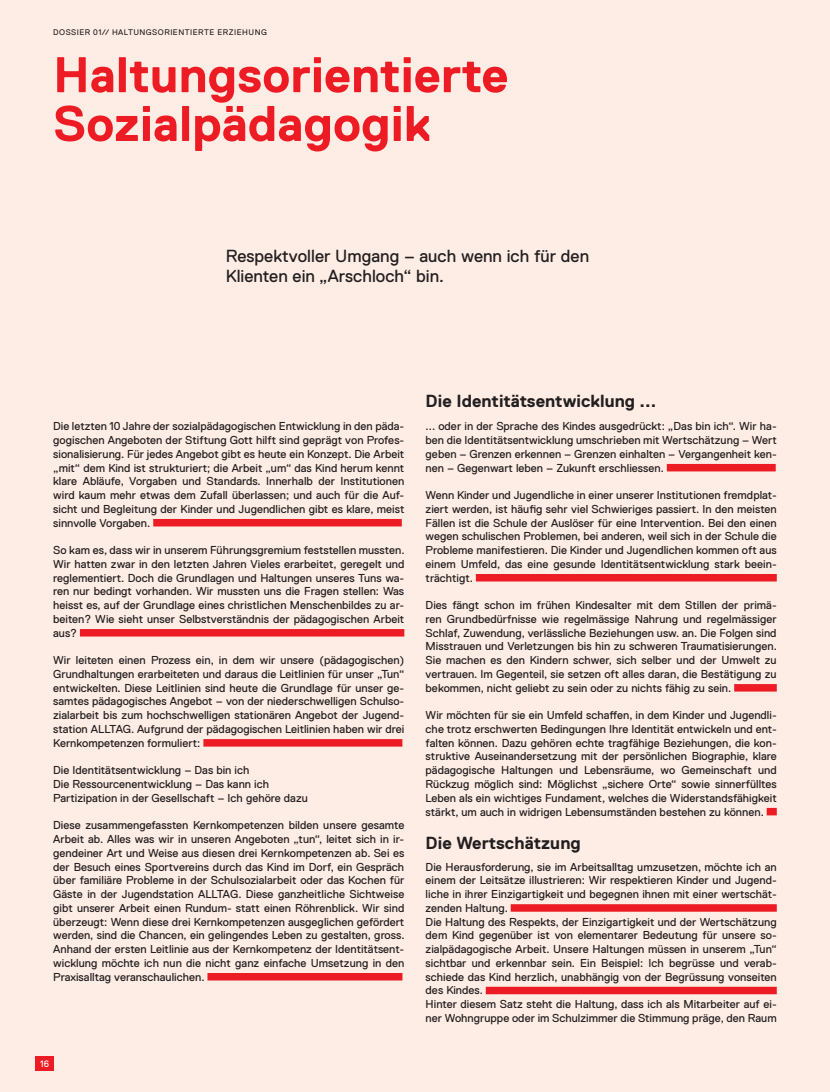
<style>
.page{position:relative;width:830px;height:1092px;background:#fff}
.page>*{position:absolute;margin:0;border:0;box-sizing:border-box;transform-origin:0 0}
.t1{font:700 50px/48.8px "Replica Std";color:#ed1c24}
.t2{font:17.5px/20px "Replica Std";color:#231f20}
.t3{font:700 17.5px "Replica Std";color:#231f20}
.t4{font:11.5px/13.8px "Replica Std";color:#231f20;text-align:justify}
.t5{font:9.25px "Replica Std";color:#fff}
.t6{font:8.12px "Replica Std";letter-spacing:.06em;color:#231f20}
</style>
<div class="page">
<hr style="left:829px;top:0;width:1px;height:1091px;background:#feede5">
<div style="left:0;top:0;width:829px;height:1091px;background:#feede5"></div>
<div style="left:35px;top:1056px;width:19px;height:14px;background:#ed1c24"></div>
<div style="left:153px;top:519px;width:248px;height:7px;background:#ed1c24"></div>
<div style="left:80px;top:629px;width:324px;height:7px;background:#ed1c24"></div>
<div style="left:203px;top:739px;width:199px;height:7px;background:#ed1c24"></div>
<div style="left:207px;top:972px;width:195px;height:8px;background:#ed1c24"></div>
<div style="left:666px;top:464px;width:109px;height:7px;background:#ed1c24"></div>
<div style="left:475px;top:574px;width:301px;height:7px;background:#ed1c24"></div>
<div style="left:733px;top:684px;width:43px;height:7px;background:#ed1c24"></div>
<div style="left:766px;top:807px;width:10px;height:8px;background:#ed1c24"></div>
<div style="left:510px;top:904px;width:266px;height:7px;background:#ed1c24"></div>
<div style="left:485px;top:986px;width:291px;height:8px;background:#ed1c24"></div>
<p class="t6" style="left:53px;top:29px;width:215px">DOSSIER 01// HALTUNGSORIENTIERTE ERZIEHUNG</p>
<h1 class="t1" style="left:53px;top:56px;width:456px">Haltungsorientierte<br>Sozialpädagogik</h1>
<h2 class="t2" style="left:226px;top:248px;width:365px">Respektvoller Umgang – auch wenn ich für den<br>Klienten ein „Arschloch“ bin.</h2>
<p class="t4" style="left:53px;top:420px;width:352px">Die letzten 10 Jahre der sozialpädagogischen Entwicklung in den päda&shy;gogischen Angeboten der Stiftung Gott hilft sind geprägt von Profes&shy;sionalisierung. Für jedes Angebot gibt es heute ein Konzept. Die Arbeit „mit“ dem Kind ist strukturiert; die Arbeit „um“ das Kind herum kennt klare Abläufe, Vorgaben und Standards. Innerhalb der Institutionen wird kaum mehr etwas dem Zufall überlassen; und auch für die Auf&shy;sicht und Begleitung der Kinder und Jugendlichen gibt es klare, meist sinnvolle Vorgaben.</p>
<p class="t4" style="left:53px;top:544px;width:353px">So kam es, dass wir in unserem Führungsgremium feststellen mussten.<br>Wir hatten zwar in den letzten Jahren Vieles erarbeitet, geregelt und reglementiert. Doch die Grundlagen und Haltungen unseres Tuns wa&shy;ren nur bedingt vorhanden. Wir mussten uns die Fragen stellen: Was heisst es, auf der Grundlage eines christlichen Menschenbildes zu ar&shy;beiten? Wie sieht unser Selbstverständnis der pädagogischen Arbeit aus?</p>
<p class="t4" style="left:53px;top:654px;width:353px">Wir leiteten einen Prozess ein, in dem wir unsere (pädagogischen)<br>Grundhaltungen erarbeiteten und daraus die Leitlinien für unser „Tun“ entwickelten. Diese Leitlinien sind heute die Grundlage für unser ge&shy;samtes pädagogisches Angebot – von der niederschwelligen Schulso&shy;zialarbeit bis zum hochschwelligen stationären Angebot der Jugend&shy;station ALLTAG. Aufgrund der pädagogischen Leitlinien haben wir drei Kernkompetenzen formuliert:</p>
<p class="t4" style="left:53px;top:764px;width:256px;text-align:left">Die Identitätsentwicklung – Das bin ich<br>Die Ressourcenentwicklung – Das kann ich<br>Partizipation in der Gesellschaft – Ich gehöre dazu</p>
<p class="t4" style="left:53px;top:819px;width:353px">Diese zusammengefassten Kernkompetenzen bilden unsere gesamte Arbeit ab. Alles was wir in unseren Angeboten „tun“, leitet sich in ir&shy;gendeiner Art und Weise aus diesen drei Kernkompetenzen ab. Sei es der Besuch eines Sportvereins durch das Kind im Dorf, ein Gespräch über familiäre Probleme in der Schulsozialarbeit oder das Kochen für Gäste in der Jugendstation ALLTAG. Diese ganzheitliche Sichtweise gibt unserer Arbeit einen Rundum- statt einen Röhrenblick. Wir sind überzeugt: Wenn diese drei Kernkompetenzen ausgeglichen gefördert werden, sind die Chancen, ein gelingendes Leben zu gestalten, gross.<br>Anhand der ersten Leitlinie aus der Kernkompetenz der Identitätsent&shy;wicklung möchte ich nun die nicht ganz einfache Umsetzung in den Praxisalltag veranschaulichen.</p>
<p class="t5" style="left:40px;top:1060px;width:10px">16</p>
<h2 class="t3" style="left:425px;top:394px;width:232px">Die Identitätsentwicklung ...</h2>
<p class="t4" style="left:425px;top:420px;width:352px">... oder in der Sprache des Kindes ausgedrückt: „Das bin ich“. Wir ha&shy;ben die Identitätsentwicklung umschrieben mit Wertschätzung – Wert geben – Grenzen erkennen – Grenzen einhalten – Vergangenheit ken&shy;nen – Gegenwart leben – Zukunft erschliessen.</p>
<p class="t4" style="left:425px;top:489px;width:352px">Wenn Kinder und Jugendliche in einer unserer Institutionen fremdplat&shy;ziert werden, ist häufig sehr viel Schwieriges passiert. In den meisten Fällen ist die Schule der Auslöser für eine Intervention. Bei den einen wegen schulischen Problemen, bei anderen, weil sich in der Schule die Probleme manifestieren. Die Kinder und Jugendlichen kommen oft aus einem Umfeld, das eine gesunde Identitätsentwicklung stark beein&shy;trächtigt.</p>
<p class="t4" style="left:425px;top:599px;width:353px">Dies fängt schon im frühen Kindesalter mit dem Stillen der primä&shy;ren Grundbedürfnisse wie regelmässige Nahrung und regelmässiger Schlaf, Zuwendung, verlässliche Beziehungen usw. an. Die Folgen sind Misstrauen und Verletzungen bis hin zu schweren Traumatisierungen.<br>Sie machen es den Kindern schwer, sich selber und der Umwelt zu vertrauen. Im Gegenteil, sie setzen oft alles daran, die Bestätigung zu bekommen, nicht geliebt zu sein oder zu nichts fähig zu sein.</p>
<p class="t4" style="left:425px;top:709px;width:352px">Wir möchten für sie ein Umfeld schaffen, in dem Kinder und Jugendli&shy;che trotz erschwerten Bedingungen Ihre Identität entwickeln und ent&shy;falten können. Dazu gehören echte tragfähige Beziehungen, die kon&shy;struktive Auseinandersetzung mit der persönlichen Biographie, klare pädagogische Haltungen und Lebensräume, wo Gemeinschaft und Rückzug möglich sind: Möglichst „sichere Orte“ sowie sinnerfülltes Leben als ein wichtiges Fundament, welches die Widerstandsfähigkeit stärkt, um auch in widrigen Lebensumständen bestehen zu können.</p>
<h2 class="t3" style="left:425px;top:836px;width:157px">Die Wertschätzung</h2>
<p class="t4" style="left:425px;top:860px;width:353px;text-align:left">Die Herausforderung, sie im Arbeitsalltag umzusetzen, möchte ich an einem der Leitsätze illustrieren: Wir respektieren Kinder und Jugend&shy;liche in ihrer Einzigartigkeit und begegnen ihnen mit einer wertschät&shy;zenden Haltung.<br>Die Haltung des Respekts, der Einzigartigkeit und der Wertschätzung dem Kind gegenüber ist von elementarer Bedeutung für unsere so&shy;zialpädagogische Arbeit. Unsere Haltungen müssen in unserem „Tun“ sichtbar und erkennbar sein. Ein Beispiel: Ich begrüsse und verab&shy;schiede das Kind herzlich, unabhängig von der Begrüssung vonseiten des Kindes.<br>Hinter diesem Satz steht die Haltung, dass ich als Mitarbeiter auf ei&shy;ner Wohngruppe oder im Schulzimmer die Stimmung präge, den Raum</p>
</div>
